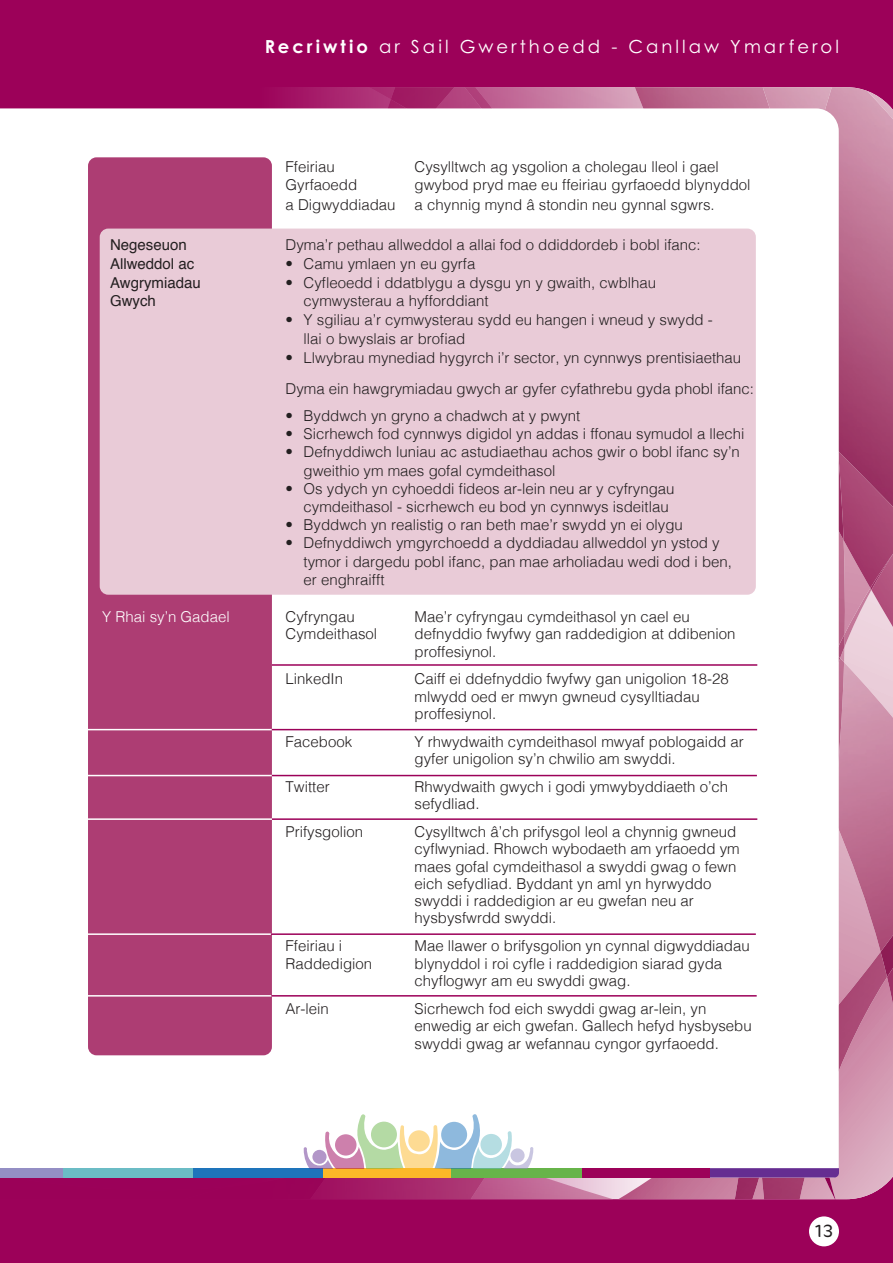
<style>
.page{position:relative;width:893px;height:1263px;background:#9c0159}
.page>*{position:absolute;margin:0;border:0;box-sizing:border-box;transform-origin:0 0}
.t1{font:18px "Century Gothic Pro";letter-spacing:.17em;color:#fff}
.t2{font:300 18px "Cocon Pro";color:#231f20}
.t3{font:300 15px/17.2px "Helvetica";color:#231f20}
.t4{font:15px "Helvetica";color:#231f20}
.t5{font:300 15px "Helvetica";color:#fff}
.s1{font-weight:700}
</style>
<div class="page">
<img style="left:465px;top:87px;width:103px;height:21px">
<img style="left:369px;top:87px;width:22px;height:12px">
<img style="left:844px;top:520px;width:49px;height:20px">
<img style="left:871px;top:536px;width:22px;height:4px">
<img style="left:635px;top:87px;width:163px;height:21px">
<img style="left:798px;top:87px;width:95px;height:433px">
<img style="left:362px;top:99px;width:29px;height:9px">
<img style="left:391px;top:87px;width:63px;height:21px">
<img style="left:0;top:1177px;width:225px;height:1px">
<div style="left:0;top:108px;width:839px;height:1060px;background:#fff"></div>
<div style="left:809px;top:1216px;width:30px;height:30px;background:#fff;border-radius:50%"></div>
<div style="left:0;top:1168px;width:65px;height:9px;background:#948ec4"></div>
<div style="left:193px;top:1168px;width:130px;height:9px;background:#1e74bb"></div>
<div style="left:64px;top:1168px;width:129px;height:9px;background:#6bbcc5"></div>
<svg style="left:302px;top:540px;width:591px;height:659px;background:#f4eaee"></svg>
<div style="left:88px;top:157px;width:184px;height:898px;background:#ad3d73;border-radius:9px"></div>
<div style="left:100px;top:229px;width:656px;height:366px;background:#e9cbd7;border-radius:9px"></div>
<hr style="left:272px;top:664px;width:485px;height:2px;background:#9c0159">
<hr style="left:69px;top:729px;width:208px;height:1px;background:#fff">
<hr style="left:272px;top:729px;width:485px;height:1px;background:#9c0159">
<hr style="left:69px;top:775px;width:208px;height:1px;background:#fff">
<hr style="left:272px;top:775px;width:485px;height:1px;background:#9c0159">
<hr style="left:69px;top:818px;width:208px;height:2px;background:#fff">
<hr style="left:272px;top:818px;width:485px;height:2px;background:#9c0159">
<hr style="left:68px;top:933px;width:208px;height:2px;background:#fff">
<hr style="left:271px;top:933px;width:485px;height:2px;background:#9c0159">
<hr style="left:68px;top:995px;width:209px;height:1px;background:#fff">
<hr style="left:271px;top:995px;width:486px;height:1px;background:#9c0159">
<p class="t1" style="left:265px;top:36px;width:576px"><span class="s1">Recriwtio</span> ar Sail Gwerthoedd - Canllaw Ymarferol</p>
<p class="t3" style="left:286px;top:157px;width:51px">Ffeiriau</p>
<p class="t3" style="left:415px;top:157px;width:306px">Cysylltwch ag ysgolion a cholegau lleol i gael</p>
<p class="t3" style="left:286px;top:175px;width:73px">Gyrfaoedd</p>
<p class="t3" style="left:415px;top:175px;width:337px">gwybod pryd mae eu ffeiriau gyrfaoedd blynyddol</p>
<p class="t3" style="left:286px;top:195px;width:112px">a Digwyddiadau</p>
<p class="t3" style="left:415px;top:195px;width:302px">a chynnig mynd â stondin neu gynnal sgwrs.</p>
<p class="t4" style="left:110px;top:233px;width:78px">Negeseuon</p>
<p class="t3" style="left:286px;top:235px;width:417px">Dyma’r pethau allweddol a allai fod o ddiddordeb i bobl ifanc:</p>
<p class="t4" style="left:110px;top:252px;width:86px">Allweddol ac</p>
<p class="t3" style="left:286px;top:254px;width:191px">• Camu ymlaen yn eu gyrfa</p>
<p class="t4" style="left:110px;top:271px;width:92px">Awgrymiadau</p>
<p class="t3" style="left:286px;top:273px;width:372px">• Cyfleoedd i ddatblygu a dysgu yn y gwaith, cwblhau</p>
<p class="t4" style="left:110px;top:290px;width:47px">Gwych</p>
<p class="t3" style="left:304px;top:291px;width:187px">cymwysterau a hyfforddiant</p>
<p class="t3" style="left:304px;top:310px;width:411px;line-height:18.9px;text-indent:-18px">• Y sgiliau a’r cymwysterau sydd eu hangen i wneud y swydd - llai o bwyslais ar brofiad</p>
<p class="t3" style="left:286px;top:341px;width:470px;line-height:31px">• Llwybrau mynediad hygyrch i’r sector, yn cynnwys prentisiaethau<br>Dyma ein hawgrymiadau gwych ar gyfer cyfathrebu gyda phobl ifanc:</p>
<p class="t3" style="left:286px;top:406px;width:296px">• Byddwch yn gryno a chadwch at y pwynt</p>
<p class="t3" style="left:286px;top:424px;width:460px">• Sicrhewch fod cynnwys digidol yn addas i ffonau symudol a llechi</p>
<p class="t3" style="left:304px;top:442px;width:438px;line-height:18.1px;text-indent:-18px">• Defnyddiwch luniau ac astudiaethau achos gwir o bobl ifanc sy’n gweithio ym maes gofal cymdeithasol</p>
<p class="t3" style="left:304px;top:478px;width:372px;line-height:18.1px;text-indent:-18px">• Os ydych yn cyhoeddi fideos ar-lein neu ar y cyfryngau cymdeithasol - sicrhewch eu bod yn cynnwys isdeitlau</p>
<p class="t3" style="left:286px;top:515px;width:399px">• Byddwch yn realistig o ran beth mae’r swydd yn ei olygu</p>
<p class="t3" style="left:304px;top:533px;width:430px;line-height:18.1px;text-indent:-18px">• Defnyddiwch ymgyrchoedd a dyddiadau allweddol yn ystod y tymor i dargedu pobl ifanc, pan mae arholiadau wedi dod i ben, er enghraifft</p>
<p class="t5" style="left:102px;top:604px;width:129px">Y Rhai sy’n Gadael</p>
<p class="t3" style="left:286px;top:607px;width:71px">Cyfryngau</p>
<p class="t3" style="left:415px;top:607px;width:277px">Mae’r cyfryngau cymdeithasol yn cael eu</p>
<p class="t3" style="left:286px;top:624px;width:93px">Cymdeithasol</p>
<p class="t3" style="left:415px;top:624px;width:322px">defnyddio fwyfwy gan raddedigion at ddibenion proffesiynol.</p>
<p class="t3" style="left:286px;top:669px;width:59px">LinkedIn</p>
<p class="t3" style="left:415px;top:669px;width:316px">Caiff ei ddefnyddio fwyfwy gan unigolion 18-28 mlwydd oed er mwyn gwneud cysylltiadau proffesiynol.</p>
<p class="t3" style="left:286px;top:732px;width:68px">Facebook</p>
<p class="t3" style="left:415px;top:732px;width:331px">Y rhwydwaith cymdeithasol mwyaf poblogaidd ar gyfer unigolion sy’n chwilio am swyddi.</p>
<p class="t3" style="left:286px;top:777px;width:46px">Twitter</p>
<p class="t3" style="left:415px;top:777px;width:315px">Rhwydwaith gwych i godi ymwybyddiaeth o’ch sefydliad.</p>
<p class="t3" style="left:286px;top:822px;width:79px">Prifysgolion</p>
<p class="t3" style="left:415px;top:822px;width:327px">Cysylltwch â’ch prifysgol leol a chynnig gwneud cyflwyniad. Rhowch wybodaeth am yrfaoedd ym maes gofal cymdeithasol a swyddi gwag o fewn eich sefydliad. Byddant yn aml yn hyrwyddo swyddi i raddedigion ar eu gwefan neu ar hysbysfwrdd swyddi.</p>
<p class="t3" style="left:286px;top:936px;width:58px">Ffeiriau i</p>
<p class="t3" style="left:415px;top:936px;width:337px">Mae llawer o brifysgolion yn cynnal digwyddiadau</p>
<p class="t3" style="left:286px;top:953px;width:88px">Raddedigion</p>
<p class="t3" style="left:415px;top:953px;width:309px">blynyddol i roi cyfle i raddedigion siarad gyda chyflogwyr am eu swyddi gwag.</p>
<p class="t3" style="left:286px;top:999px;width:45px">Ar-lein</p>
<p class="t3" style="left:415px;top:998px;width:339px;line-height:17.7px">Sicrhewch fod eich swyddi gwag ar-lein, yn enwedig ar eich gwefan. Gallech hefyd hysbysebu swyddi gwag ar wefannau cyngor gyrfaoedd.</p>
<p class="t2" style="left:813px;top:1219px;width:22px">13</p>
</div>
